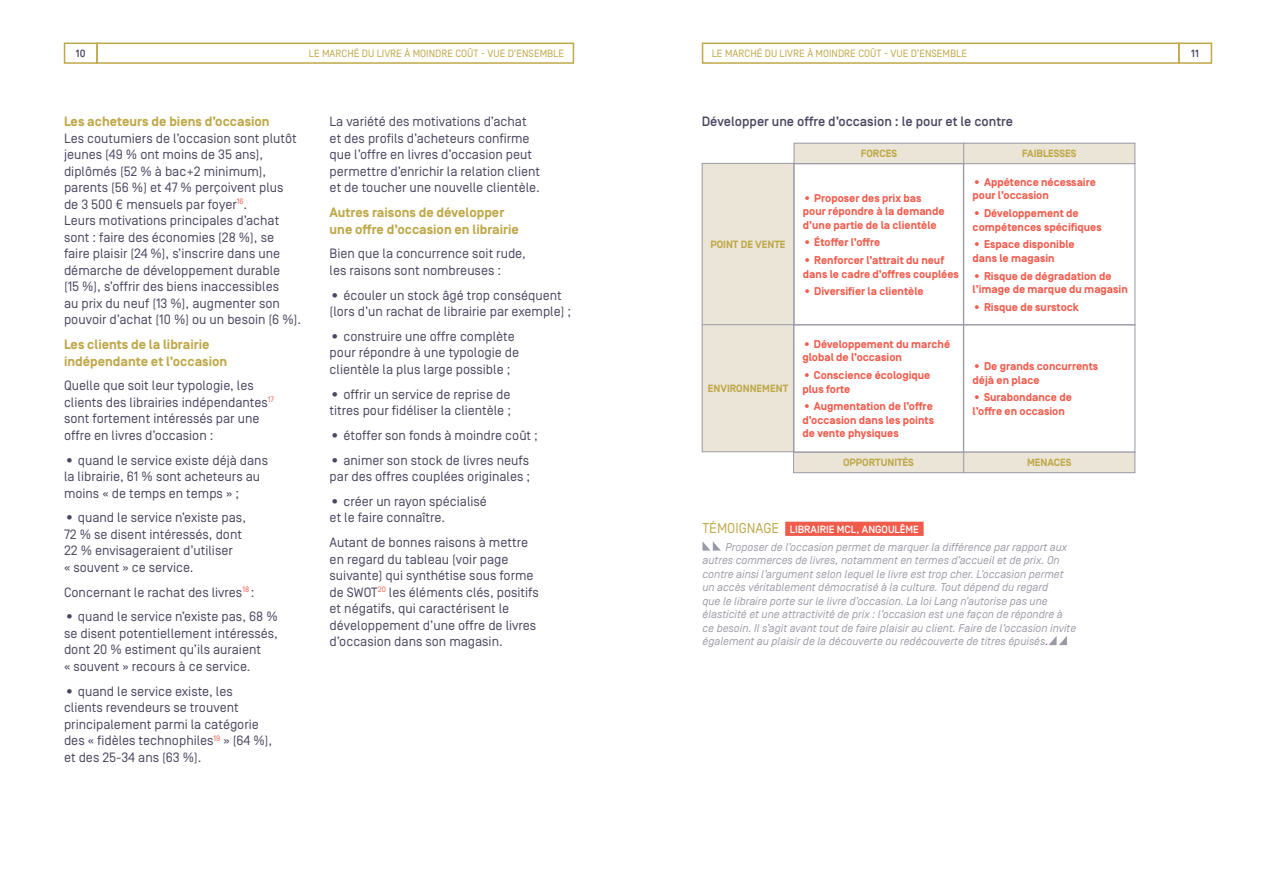
<style>
.page{position:relative;width:1276px;height:893px;background:#fff}
.page>*{position:absolute;margin:0;border:0;box-sizing:border-box;transform-origin:0 0}
.t1{font:14.25px "Simplon BP Regular";color:#bfa849}
.t2{font:13.5px/16.5px "Simplon BP Regular";color:#494760}
.t3{font:700 13.5px/16.5px "Simplon BP";color:#bfa849}
.t4{font:500 13.5px "Simplon BP";color:#494760}
.t5{font:700 11.25px/13.5px "Simplon BP";color:#f15b4c}
.t6{font:italic 11.25px/13.5px "Simplon BP Regular";color:#9a99a6}
.t7{font:10.5px "Simplon BP Regular";color:#bfa849}
.t8{font:700 10.5px "Simplon BP";color:#bfa849}
.t9{font:500 10.5px "Simplon BP";color:#fff}
.t10{font:500 10.5px "Simplon BP";color:#494760}
.s1{color:#c0235e}
</style>
<div class="page">
<svg style="left:701px;top:42px;width:512px;height:22px"></svg>
<svg style="left:63px;top:42px;width:512px;height:22px"></svg>
<div style="left:702px;top:163px;width:92px;height:162px;background:#ebe5d7"></div>
<div style="left:702px;top:163px;width:92px;height:162px;border:1px solid #9a99a6"></div>
<div style="left:702px;top:325px;width:92px;height:127px;background:#ebe5d7"></div>
<div style="left:702px;top:324px;width:92px;height:128px;border:1px solid #9a99a6"></div>
<div style="left:794px;top:143px;width:170px;height:21px;background:#ebe5d7"></div>
<div style="left:793px;top:143px;width:171px;height:21px;border:1px solid #9a99a6"></div>
<div style="left:793px;top:452px;width:170px;height:21px;background:#ebe5d7"></div>
<div style="left:793px;top:452px;width:170px;height:21px;border:1px solid #9a99a6"></div>
<div style="left:793px;top:163px;width:170px;height:162px;border:1px solid #9a99a6"></div>
<div style="left:793px;top:324px;width:170px;height:128px;border:1px solid #9a99a6"></div>
<div style="left:963px;top:163px;width:172px;height:162px;border:1px solid #9a99a6"></div>
<div style="left:963px;top:324px;width:172px;height:128px;border:1px solid #9a99a6"></div>
<div style="left:963px;top:143px;width:172px;height:21px;background:#ebe5d7"></div>
<div style="left:963px;top:143px;width:172px;height:21px;border:1px solid #9a99a6"></div>
<div style="left:963px;top:452px;width:172px;height:21px;background:#ebe5d7"></div>
<div style="left:963px;top:452px;width:172px;height:21px;border:1px solid #9a99a6"></div>
<div style="left:785px;top:522px;width:138px;height:14px;background:#f15b4c"></div>
<svg style="left:702px;top:541px;width:19px;height:10px"></svg>
<svg style="left:1049px;top:636px;width:18px;height:9px"></svg>
<p class="t10" style="left:76px;top:47px;width:11px">10</p>
<p class="t7" style="left:309px;top:47px;width:21px">le marc</p>
<p class="t7" style="left:347px;top:47px;width:212px">hé du livre à moindre coût - vue d’ensemble</p>
<p class="t7" style="left:712px;top:47px;width:21px">le marc</p>
<p class="t7" style="left:750px;top:47px;width:212px">hé du livre à moindre coût - vue d’ensemble</p>
<p class="t10" style="left:1191px;top:47px;width:9px">11</p>
<p class="t3" style="left:64px;top:114px;width:207px">Les acheteurs de biens d’occasion</p>
<p class="t2" style="left:64px;top:130px;width:239px">Les coutumiers de l’occasion sont plutôt jeunes (49 % ont moins de 35 ans), diplômés (52 % à bac+2 minimum), parents (56 %) et 47 % perçoivent plus de 3 500 € mensuels par foyer<sup>16</sup>.<br>Leurs motivations principales d’achat sont : faire des économies (28 %), se faire plaisir (24 %), s’inscrire dans une démarche de développement durable<br>(15 %), s’offrir des biens inaccessibles<br>au prix du neuf (13 %), augmenter son pouvoir d’achat (10 %) ou un besoin (6 %).</p>
<p class="t3" style="left:64px;top:337px;width:165px">Les clients de la librairie indépendante et l’occasion</p>
<p class="t2" style="left:64px;top:377px;width:212px">Quelle que soit leur typologie, les clients des librairies indépendantes<sup>17 </sup>sont fortement intéressés par une offre en livres d’occasion :</p>
<p class="t2" style="left:64px;top:452px;width:205px">• quand le service existe déjà dans la librairie, 61 % sont acheteurs au moins « de temps en temps » ;</p>
<p class="t2" style="left:64px;top:509px;width:184px">• quand le service n’existe pas,<br>72 % se disent intéressés, dont<br>22 % envisageraient d’utiliser<br>« souvent » ce service.</p>
<p class="t2" style="left:64px;top:584px;width:192px">Concernant le rachat des livres<sup>18</sup> :</p>
<p class="t2" style="left:64px;top:608px;width:215px">• quand le service n’existe pas, 68 % se disent potentiellement intéressés, dont 20 % estiment qu’ils auraient<br>« souvent » recours à ce service.</p>
<p class="t2" style="left:64px;top:683px;width:210px">• quand le service existe, les clients revendeurs se trouvent principalement parmi la catégorie des « fidèles technophiles<sup>19</sup> » (64 %), et des 25-34 ans (63 %).</p>
<p class="t2" style="left:330px;top:113px;width:212px">La variété des motivations d’achat et des profils d’acheteurs confirme que l’offre en livres d’occasion peut permettre d’enrichir la relation client et de toucher une nouvelle clientèle.</p>
<p class="t3" style="left:330px;top:205px;width:191px">Autres raisons de développer une offre d’occasion en librairie</p>
<p class="t2" style="left:330px;top:245px;width:198px">Bien que la concurrence soit rude, les raisons sont nombreuses :</p>
<p class="t2" style="left:330px;top:287px;width:243px">• écouler un stock âgé trop conséquent (lors d’un rachat de librairie par exemple) ;</p>
<p class="t2" style="left:330px;top:328px;width:191px">• construire une offre complète pour répondre à une typologie de clientèle la plus large possible ;</p>
<p class="t2" style="left:330px;top:386px;width:183px">• offrir un service de reprise de titres pour fidéliser la clientèle ;</p>
<p class="t2" style="left:330px;top:427px;width:210px">• étoffer son fonds à moindre coût ;</p>
<p class="t2" style="left:330px;top:452px;width:202px">• animer son stock de livres neufs par des offres couplées originales ;</p>
<p class="t2" style="left:330px;top:493px;width:159px">• créer un rayon spécialisé et le faire connaître.</p>
<p class="t2" style="left:330px;top:534px;width:211px">Autant de bonnes raisons à mettre en regard du tableau (voir page suivante) qui synthétise sous forme de SWOT<sup>20</sup> les éléments clés, positifs et négatifs, qui caractérisent le développement d’une offre de livres d’occasion dans son magasin.</p>
<p class="t4" style="left:702px;top:114px;width:313px">Développer une offre d’occasion : le pour et le contre</p>
<p class="t8" style="left:861px;top:148px;width:38px">forces</p>
<p class="t8" style="left:1022px;top:148px;width:56px">faiblesses</p>
<p class="t8" style="left:710px;top:238px;width:77px">point de vente</p>
<p class="t8" style="left:708px;top:382px;width:80px">environnement</p>
<p class="t5" style="left:803px;top:191px;width:143px">• Proposer des prix bas pour répondre à la demande d’une partie de la clientèle</p>
<p class="t5" style="left:803px;top:236px;width:79px">• Étoffer l’offre</p>
<p class="t5" style="left:803px;top:254px;width:157px">• Renforcer l’attrait du neuf dans le cadre d’offres couplées</p>
<p class="t5" style="left:803px;top:285px;width:122px">• Diversifier la clientèle</p>
<p class="t5" style="left:802px;top:338px;width:149px">• Développement du marché global de l’occasion</p>
<p class="t5" style="left:802px;top:369px;width:129px">• Conscience écologique plus forte</p>
<p class="t5" style="left:802px;top:400px;width:133px;text-align:justify">• Augmentation de l’offre d’occasion dans les points de vente physiques</p>
<p class="t8" style="left:843px;top:457px;width:72px">opportu nités</p>
<p class="t5" style="left:972px;top:176px;width:125px">• Appétence nécessaire pour l’occasion</p>
<p class="t5" style="left:972px;top:207px;width:131px">• Développement de compétences spécifiques</p>
<p class="t5" style="left:972px;top:238px;width:104px">• Espace disponible dans le magasin</p>
<p class="t5" style="left:972px;top:269px;width:157px">• Risque de dégradation de l’image de marque du magasin</p>
<p class="t5" style="left:972px;top:301px;width:108px">• Risque de surstock</p>
<p class="t5" style="left:972px;top:360px;width:127px">• De grands concurrents déjà en place</p>
<p class="t5" style="left:972px;top:391px;width:101px">• Surabondance de l’offre en occasion</p>
<p class="t8" style="left:1027px;top:457px;width:46px">menaces</p>
<p class="t1" style="left:702px;top:520px;width:9px">témoig</p>
<p class="t1" style="left:747px;top:520px;width:18px">nage</p>
<p class="t9" style="left:790px;top:523px;width:55px">Librairie MCL</p>
<p class="t9" style="left:856px;top:523px;width:64px">, Angoulême</p>
<p class="t6" style="left:702px;top:540px;width:375px;text-indent:23px">Proposer de l’occasion permet de marquer la différence par rapport aux autres commerces de livres, notamment en termes d’accueil et de prix. On contre ainsi l’argument selon lequel le livre est trop cher. L’occasion permet un accès véritablement démocratisé à la culture. Tout dépend du regard<br>que le libraire porte sur le livre d’occasion. La loi Lang n’autorise pas une élasticité et une attractivité de prix : l’occasion est une façon de répondre à ce besoin. Il s’agit avant tout de faire plaisir au client. Faire de l’occasion invite également au plaisir de la découverte ou redécouverte de titres épuisés<span class="s1">.</span></p>
</div>
